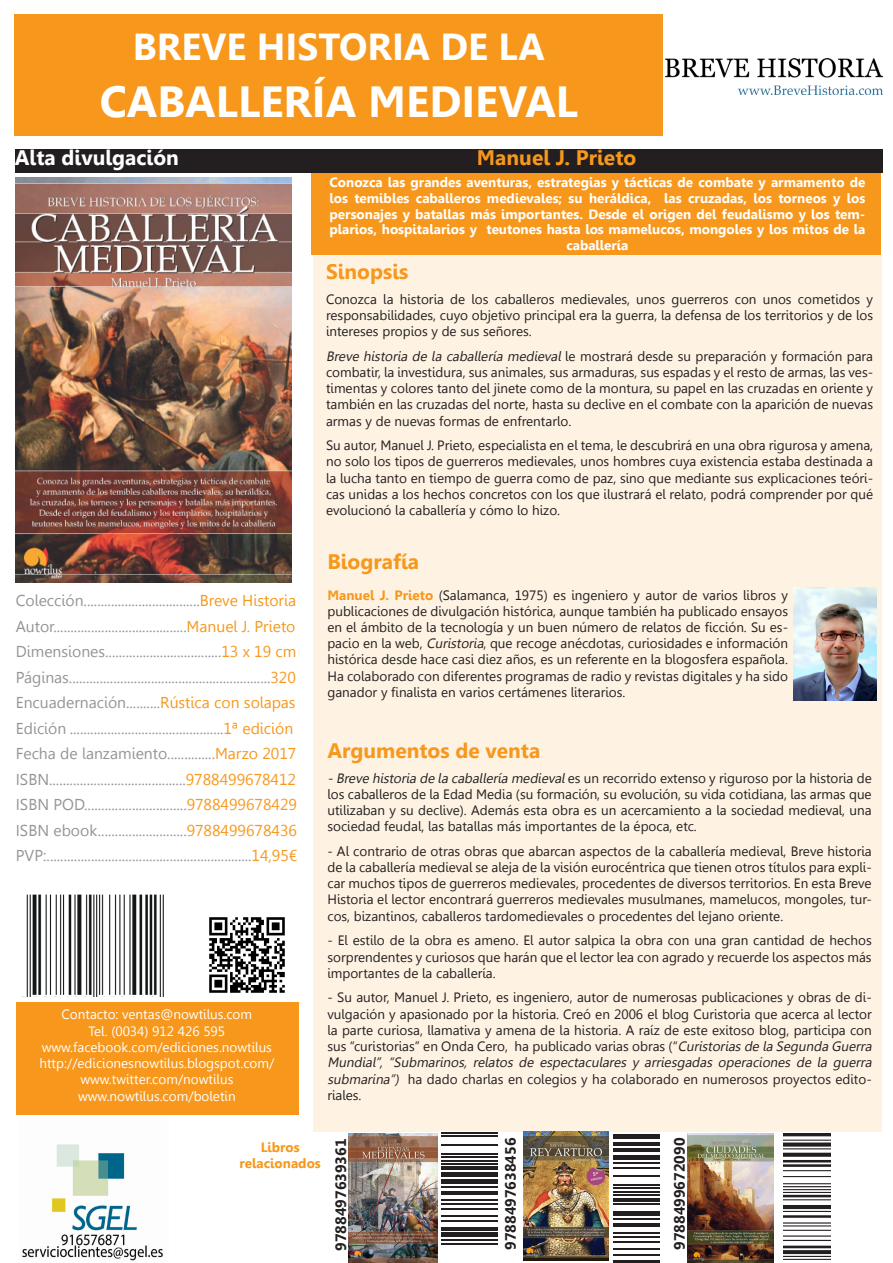
<style>
.page{position:relative;width:893px;height:1263px;background:#fff}
.page>*{position:absolute;margin:0;border:0;box-sizing:border-box;transform-origin:0 0}
.t1{font:700 43.5px "Gisha";color:#fff}
.t2{font:700 37.5px "Gisha";color:#fff}
.t3{font:700 21px "Gisha";color:#f7981d}
.t4{font:700 21px "Gisha";color:#fff}
.t5{font:15.75px/25.5px "Gisha";color:#939598}
.t6{font:700 15px "Gisha";color:#231f20}
.t7{font:13.5px/16.2px "Gisha";color:#231f20;text-align:justify}
.t8{font:700 13.5px/15.8px "Gisha";color:#fff;text-align:center}
.t9{font:13.5px/16.2px "Gisha";color:#fff;text-align:center}
.t10{font:700 13.5px/16.2px "Gisha";color:#f7981d;text-align:center}
.s1{font-style:italic}
.s2{font-weight:700;color:#f7981d}
.s3{color:#f7981d}
.s4{color:#f79a20}
</style>
<div class="page">
<div style="left:15px;top:15px;width:648px;height:121px;background:#f7981d"></div>
<img style="left:665px;top:58px;width:217px;height:36px">
<img style="left:16px;top:177px;width:276px;height:406px">
<div style="left:312px;top:172px;width:569px;height:83px;background:#f7981d"></div>
<div style="left:313px;top:255px;width:568px;height:877px;background:#fef3e3"></div>
<img style="left:794px;top:587px;width:83px;height:114px">
<div style="left:15px;top:149px;width:867px;height:23px;background:#231f20"></div>
<div style="left:16px;top:1002px;width:283px;height:112px;background:#f7981d"></div>
<img style="left:26px;top:894px;width:138px;height:102px">
<img style="left:209px;top:917px;width:76px;height:76px">
<img style="left:348px;top:1134px;width:90px;height:128px">
<img style="left:687px;top:1134px;width:87px;height:129px">
<svg style="left:613px;top:1142px;width:47px;height:119px"></svg>
<hr style="left:613px;top:1261px;width:47px;height:2px;background:#231f20">
<hr style="left:613px;top:1254px;width:47px;height:1px;background:#231f20">
<hr style="left:613px;top:1248px;width:47px;height:2px;background:#231f20">
<hr style="left:613px;top:1241px;width:47px;height:1px;background:#231f20">
<hr style="left:613px;top:1236px;width:47px;height:1px;background:#231f20">
<hr style="left:613px;top:1232px;width:47px;height:1px;background:#231f20">
<hr style="left:613px;top:1223px;width:47px;height:3px;background:#231f20">
<hr style="left:613px;top:1218px;width:47px;height:1px;background:#231f20">
<div style="left:613px;top:1211px;width:47px;height:5px;background:#231f20"></div>
<hr style="left:613px;top:1203px;width:47px;height:2px;background:#231f20">
<hr style="left:613px;top:1198px;width:47px;height:3px;background:#231f20">
<hr style="left:613px;top:1194px;width:47px;height:2px;background:#231f20">
<hr style="left:613px;top:1191px;width:47px;height:1px;background:#231f20">
<hr style="left:613px;top:1187px;width:47px;height:2px;background:#231f20">
<hr style="left:613px;top:1184px;width:47px;height:1px;background:#231f20">
<hr style="left:613px;top:1175px;width:47px;height:1px;background:#231f20">
<hr style="left:613px;top:1168px;width:47px;height:1px;background:#231f20">
<hr style="left:613px;top:1162px;width:47px;height:2px;background:#231f20">
<div style="left:613px;top:1155px;width:47px;height:5px;background:#231f20"></div>
<hr style="left:613px;top:1148px;width:47px;height:3px;background:#231f20">
<hr style="left:613px;top:1143px;width:47px;height:3px;background:#231f20">
<div style="left:613px;top:1134px;width:47px;height:5px;background:#231f20"></div>
<hr style="left:441px;top:1243px;width:56px;height:1px;background:#231f20">
<hr style="left:441px;top:1239px;width:56px;height:2px;background:#231f20">
<div style="left:441px;top:1232px;width:56px;height:5px;background:#231f20"></div>
<hr style="left:441px;top:1227px;width:56px;height:3px;background:#231f20">
<hr style="left:441px;top:1220px;width:56px;height:2px;background:#231f20">
<hr style="left:441px;top:1215px;width:56px;height:1px;background:#231f20">
<hr style="left:441px;top:1208px;width:56px;height:2px;background:#231f20">
<hr style="left:441px;top:1203px;width:56px;height:1px;background:#231f20">
<hr style="left:441px;top:1200px;width:56px;height:1px;background:#231f20">
<hr style="left:441px;top:1191px;width:56px;height:3px;background:#231f20">
<hr style="left:441px;top:1186px;width:56px;height:1px;background:#231f20">
<div style="left:441px;top:1179px;width:56px;height:5px;background:#231f20"></div>
<div style="left:441px;top:1172px;width:56px;height:5px;background:#231f20"></div>
<hr style="left:441px;top:1167px;width:56px;height:3px;background:#231f20">
<hr style="left:441px;top:1163px;width:56px;height:2px;background:#231f20">
<hr style="left:441px;top:1160px;width:56px;height:1px;background:#231f20">
<hr style="left:441px;top:1156px;width:56px;height:2px;background:#231f20">
<hr style="left:441px;top:1153px;width:56px;height:1px;background:#231f20">
<hr style="left:441px;top:1144px;width:56px;height:2px;background:#231f20">
<hr style="left:441px;top:1136px;width:56px;height:1px;background:#231f20">
<hr style="left:441px;top:1132px;width:56px;height:1px;background:#231f20">
<img style="left:783px;top:1133px;width:47px;height:127px">
<img style="left:523px;top:1132px;width:85px;height:129px">
<img style="left:22px;top:1144px;width:141px;height:117px">
<h2 class="t2" style="left:133px;top:25px;width:414px">BREVE HISTORIA DE LA</h2>
<h1 class="t1" style="left:100px;top:77px;width:480px">CABALLERÍA MEDIEVAL</h1>
<h3 class="t4" style="left:15px;top:145px;width:165px">Alta divulgación</h3>
<h3 class="t3" style="left:477px;top:145px;width:161px">Manuel J. Prieto</h3>
<p class="t8" style="left:330px;top:175px;width:537px">Conozca las grandes aventuras, estrategias y tácticas de combate y armamento de los temibles caballeros medievales; su heráldica, las cruzadas, los torneos y los personajes y batallas más importantes. Desde el origen del feudalismo y los tem&shy;plarios, hospitalarios y teutones hasta los mamelucos, mongoles y los mitos de la caballería</p>
<h3 class="t3" style="left:326px;top:260px;width:84px">Sinopsis</h3>
<p class="t7" style="left:326px;top:291px;width:549px">Conozca la historia de los caballeros medievales, unos guerreros con unos cometidos y responsabilidades, cuyo objetivo principal era la guerra, la defensa de los territorios y de los intereses propios y de sus señores.</p>
<p class="t7" style="left:326px;top:348px;width:549px"><span class="s1">Breve historia de la caballería medieval</span> le mostrará desde su preparación y formación para combatir, la investidura, sus animales, sus armaduras, sus espadas y el resto de armas, las ves&shy;timentas y colores tanto del jinete como de la montura, su papel en las cruzadas en oriente y también en las cruzadas del norte, hasta su declive en el combate con la aparición de nuevas armas y de nuevas formas de enfrentarlo.</p>
<p class="t7" style="left:326px;top:437px;width:549px">Su autor, Manuel J. Prieto, especialista en el tema, le descubrirá en una obra rigurosa y amena, no solo los tipos de guerreros medievales, unos hombres cuya existencia estaba destinada a la lucha tanto en tiempo de guerra como de paz, sino que mediante sus explicaciones teóri&shy;cas unidas a los hechos concretos con los que ilustrará el relato, podrá comprender por qué evolucionó la caballería y cómo lo hizo.</p>
<h3 class="t3" style="left:327px;top:550px;width:93px">Biografía</h3>
<p class="t7" style="left:327px;top:587px;width:462px"><span class="s2">Manuel J. Prieto</span> (Salamanca, 1975) es ingeniero y autor de varios libros y publicaciones de divulgación histórica, aunque también ha publicado ensayos en el ámbito de la tecnología y un buen número de relatos de ficción. Su es&shy;pacio en la web, <span class="s1">Curistoria</span>, que recoge anécdotas, curiosidades e información histórica desde hace casi diez años, es un referente en la blogosfera española.<br>Ha colaborado con diferentes programas de radio y revistas digitales y ha sido ganador y finalista en varios certámenes literarios.</p>
<p class="t5" style="left:16px;top:588px;width:283px">Colección..................................<span class="s3">Breve Historia </span>Autor.......................................<span class="s3">Manuel J. Prieto </span>Dimensiones..................................<span class="s3">13 x 19 cm </span>Páginas...........................................................<span class="s3">320<br></span>Encuadernación..........<span class="s3">Rústica con solapas </span>Edición .............................................<span class="s3">1ª edición </span>Fecha de lanzamiento..............<span class="s3">Marzo 2017<br></span>ISBN........................................<span class="s3">9788499678412<br></span>ISBN POD..............................<span class="s4">9788499678429<br></span>ISBN ebook..........................<span class="s3">9788499678436<br></span>PVP:............................................................<span class="s3">14,95€</span></p>
<h3 class="t3" style="left:327px;top:738px;width:214px">Argumentos de venta</h3>
<p class="t7" style="left:327px;top:770px;width:546px"><span class="s1">- Breve historia de la caballería medieval</span>es un recorrido extenso y riguroso por la historia de los caballeros de la Edad Media (su formación, su evolución, su vida cotidiana, las armas que utilizaban y su declive). Además esta obra es un acercamiento a la sociedad medieval, una sociedad feudal, las batallas más importantes de la época, etc.</p>
<p class="t7" style="left:327px;top:843px;width:546px">- Al contrario de otras obras que abarcan aspectos de la caballería medieval, Breve historia de la caballería medieval se aleja de la visión eurocéntrica que tienen otros títulos para expli&shy;car muchos tipos de guerreros medievales, procedentes de diversos territorios. En esta Breve Historia el lector encontrará guerreros medievales musulmanes, mamelucos, mongoles, tur&shy;cos, bizantinos, caballeros tardomedievales o procedentes del lejano oriente.</p>
<p class="t7" style="left:327px;top:933px;width:546px">- El estilo de la obra es ameno. El autor salpica la obra con una gran cantidad de hechos sorprendentes y curiosos que harán que el lector lea con agrado y recuerde los aspectos más importantes de la caballería.</p>
<p class="t7" style="left:327px;top:990px;width:549px;text-align:left">- Su autor, Manuel J. Prieto, es ingeniero, autor de numerosas publicaciones y obras de di&shy;vulgación y apasionado por la historia. Creó en 2006 el blog Curistoria que acerca al lector la parte curiosa, llamativa y amena de la historia. A raíz de este exitoso blog, participa con sus “curistorias” en Onda Cero, ha publicado varias obras (“<span class="s1">Curistorias de la Segunda Guerra Mundial”, “Submarinos, relatos de espectaculares y arriesgadas operaciones de la guerra submarina”)</span> ha dado charlas en colegios y ha colaborado en numerosos proyectos edito&shy;riales.</p>
<p class="t9" style="left:39px;top:1007px;width:236px">Contacto: ventas@nowtilus.com<br>Tel. (0034) 912 426 595 www.facebook.com/ediciones.nowtilus http://edicionesnowtilus.blogspot.com/ www.twitter.com/nowtilus www.nowtilus.com/boletin</p>
<p class="t10" style="left:240px;top:1139px;width:83px">Libros relacionados</p>
<p class="t6" style="left:332px;top:1251px;width:114px;rotate:-90deg">9788497639361</p>
<p class="t6" style="left:502px;top:1250px;width:114px;rotate:-90deg">9788497638456</p>
<p class="t6" style="left:671px;top:1250px;width:114px;rotate:-90deg">9788499672090</p>
</div>
